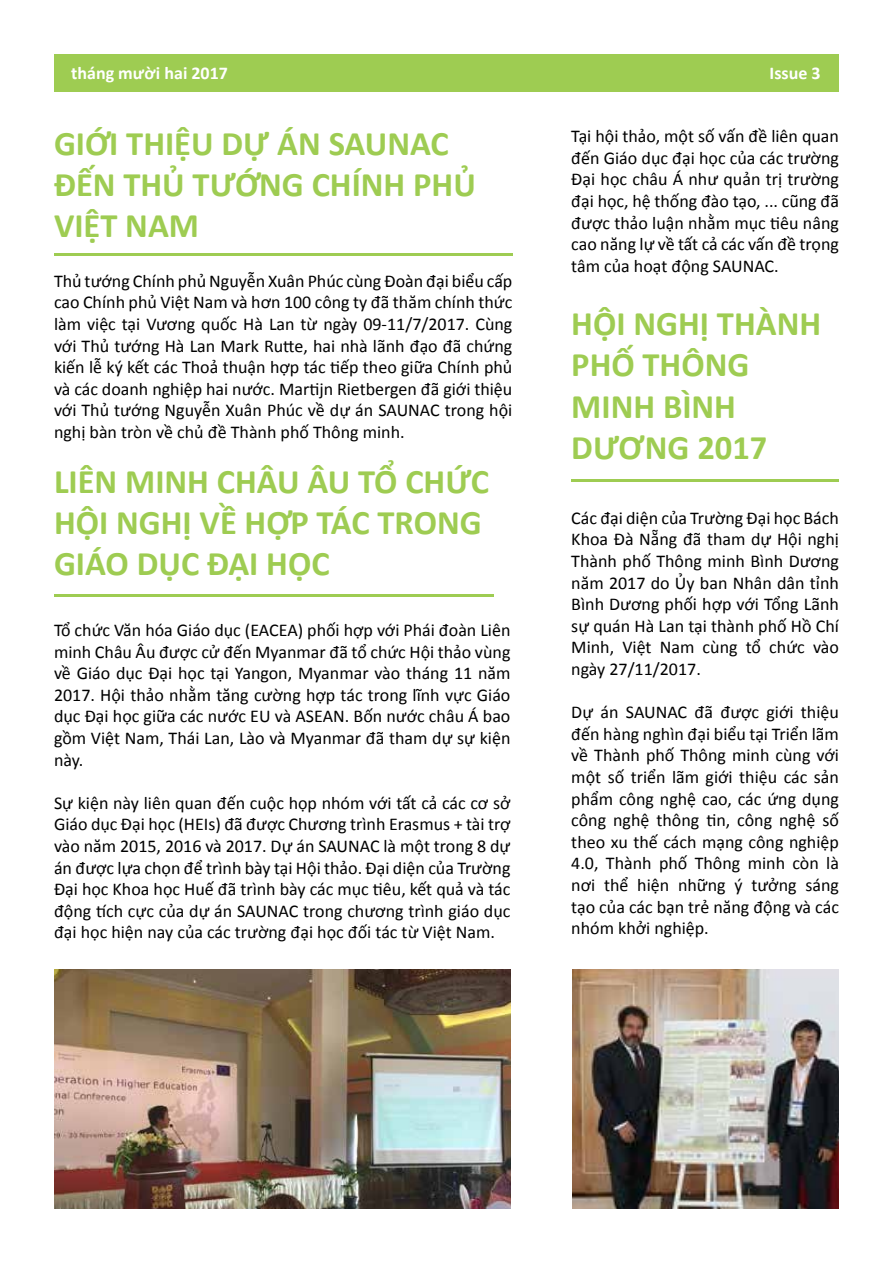
<style>
.page{position:relative;width:893px;height:1263px;background:#fff}
.page>*{position:absolute;margin:0;border:0;box-sizing:border-box;transform-origin:0 0}
.t1{font:700 34.5px/41.4px "Calibri";color:#9ecc52}
.t2{font:18px/21.6px "Calibri";color:#000;text-align:justify}
.t3{font:700 18px "Calibri";color:#fff}
</style>
<div class="page">
<div style="left:54px;top:54px;width:785px;height:37px;background:#9ecc52"></div>
<hr style="left:54px;top:253px;width:458px;height:3px;background:#9ecc52">
<img style="left:572px;top:969px;width:267px;height:240px">
<hr style="left:54px;top:594px;width:439px;height:2px;background:#9ecc52">
<hr style="left:571px;top:479px;width:268px;height:3px;background:#9ecc52">
<img style="left:54px;top:969px;width:456px;height:240px">
<p class="t3" style="left:71px;top:61px;width:158px">tháng mười hai 2017</p>
<p class="t3" style="left:770px;top:61px;width:53px">Issue 3</p>
<h1 class="t1" style="left:54px;top:122px;width:423px">GIỚI THIỆU DỰ ÁN SAUNAC<br>ĐẾN THỦ TƯỚNG CHÍNH PHỦ<br>VIỆT NAM</h1>
<p class="t2" style="left:571px;top:125px;width:269px">Tại hội thảo, một số vấn đề liên quan đến Giáo dục đại học của các trường Đại học châu Á như quản trị trường đại học, hệ thống đào tạo, ... cũng đã được thảo luận nhằm mục tiêu nâng cao năng lự về tất cả các vấn đề trọng tâm của hoạt động SAUNAC.</p>
<h1 class="t1" style="left:571px;top:303px;width:251px">HỘI NGHỊ THÀNH<br>PHỐ THÔNG<br>MINH BÌNH<br>DƯƠNG 2017</h1>
<p class="t2" style="left:54px;top:270px;width:460px">Thủ tướng Chính phủ Nguyễn Xuân Phúc cùng Đoàn đại biểu cấp cao Chính phủ Việt Nam và hơn 100 công ty đã thăm chính thức làm việc tại Vương quốc Hà Lan từ ngày 09-11/7/2017. Cùng với Thủ tướng Hà Lan Mark Rutte, hai nhà lãnh đạo đã chứng kiến lễ ký kết các Thoả thuận hợp tác tiếp theo giữa Chính phủ và các doanh nghiệp hai nước. Martijn Rietbergen đã giới thiệu với Thủ tướng Nguyễn Xuân Phúc về dự án SAUNAC trong hội nghị bàn tròn về chủ đề Thành phố Thông minh.</p>
<h1 class="t1" style="left:54px;top:460px;width:437px">LIÊN MINH CHÂU ÂU TỔ CHỨC<br>HỘI NGHỊ VỀ HỢP TÁC TRONG<br>GIÁO DỤC ĐẠI HỌC</h1>
<p class="t2" style="left:571px;top:507px;width:269px">Các đại diện của Trường Đại học Bách Khoa Đà Nẵng đã tham dự Hội nghị Thành phố Thông minh Bình Dương năm 2017 do Ủy ban Nhân dân tỉnh Bình Dương phối hợp với Tổng Lãnh sự quán Hà Lan tại thành phố Hồ Chí Minh, Việt Nam cùng tổ chức vào ngày 27/11/2017.</p>
<p class="t2" style="left:571px;top:701px;width:269px">Dự án SAUNAC đã được giới thiệu đến hàng nghìn đại biểu tại Triển lãm về Thành phố Thông minh cùng với một số triển lãm giới thiệu các sản phẩm công nghệ cao, các ứng dụng công nghệ thông tin, công nghệ số theo xu thế cách mạng công nghiệp 4.0, Thành phố Thông minh còn là nơi thể hiện những ý tưởng sáng tạo của các bạn trẻ năng động và các nhóm khởi nghiệp.</p>
<p class="t2" style="left:54px;top:619px;width:458px">Tổ chức Văn hóa Giáo dục (EACEA) phối hợp với Phái đoàn Liên minh Châu Âu được cử đến Myanmar đã tổ chức Hội thảo vùng về Giáo dục Đại học tại Yangon, Myanmar vào tháng 11 năm 2017. Hội thảo nhằm tăng cường hợp tác trong lĩnh vực Giáo dục Đại học giữa các nước EU và ASEAN. Bốn nước châu Á bao gồm Việt Nam, Thái Lan, Lào và Myanmar đã tham dự sự kiện này.</p>
<p class="t2" style="left:54px;top:792px;width:458px">Sự kiện này liên quan đến cuộc họp nhóm với tất cả các cơ sở Giáo dục Đại học (HEIs) đã được Chương trình Erasmus + tài trợ vào năm 2015, 2016 và 2017. Dự án SAUNAC là một trong 8 dự án được lựa chọn để trình bày tại Hội thảo. Đại diện của Trường Đại học Khoa học Huế đã trình bày các mục tiêu, kết quả và tác động tích cực của dự án SAUNAC trong chương trình giáo dục đại học hiện nay của các trường đại học đối tác từ Việt Nam.</p>
</div>
